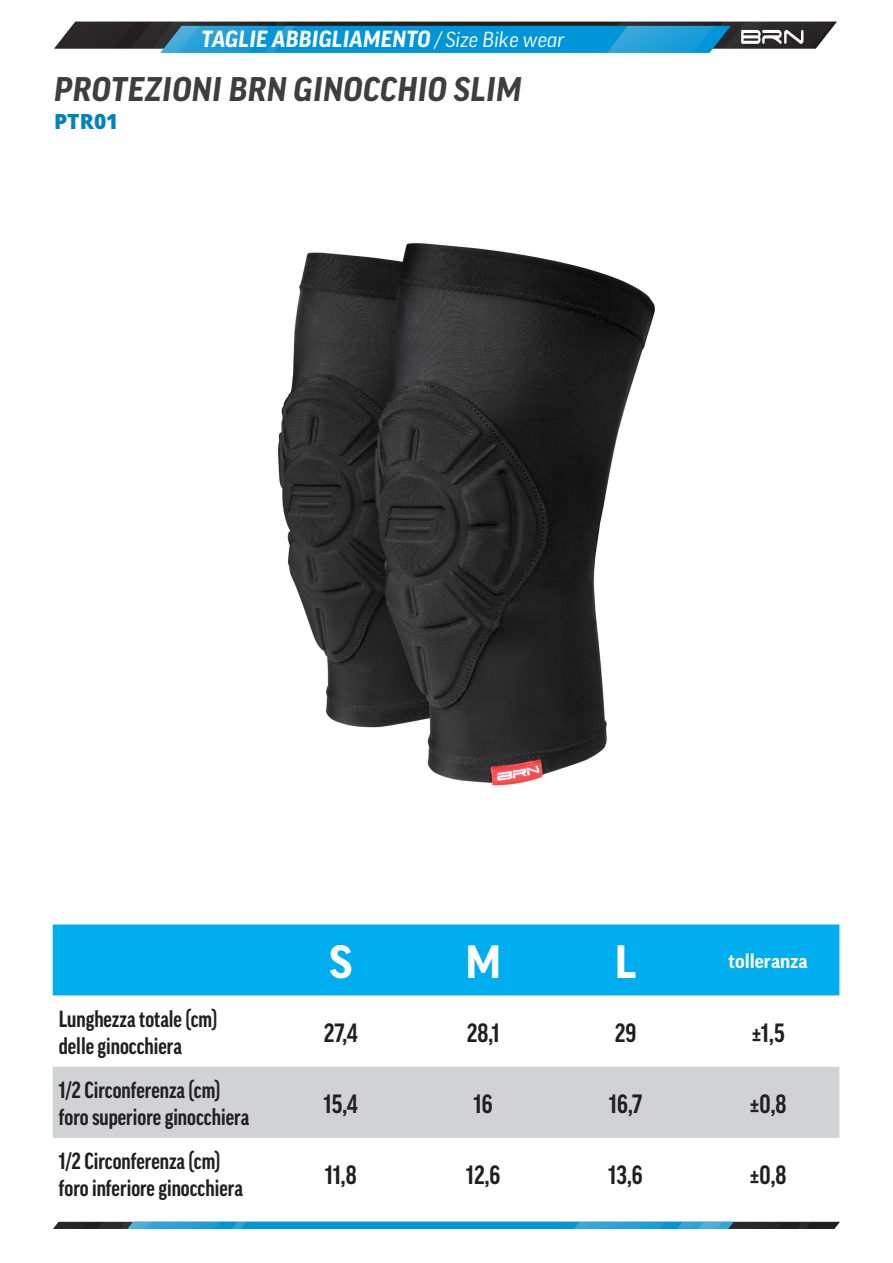
<style>
.page{position:relative;width:893px;height:1263px;background:#fff}
.page>*{position:absolute;margin:0;border:0;box-sizing:border-box;transform-origin:0 0}
.t1{font:700 45px "Good Pro";color:#fff}
.Titolo_pag_SX{font:italic 700 33px "Good Pro";letter-spacing:.01em;color:#3e3e3f}
.t2{font:700 condensed 25.5px "Good Pro";color:#231f20}
.t3{font:700 condensed 22.5px "Good Pro";color:#231f20}
.t4{font:italic 700 22.5px "Good Pro";letter-spacing:.01em;color:#fff}
.Descrizione_Prodotto{font:900 21px "Noto Sans";color:#0082c0}
.t5{font:700 19.5px "Good Pro";color:#fff}
.s1{font-weight:400;font-size:21px}
</style>
<div class="page">
<svg style="left:54px;top:22px;width:783px;height:31px;background:#2a7ea6"></svg>
<svg style="left:53px;top:1222px;width:787px;height:7px;background:#1980b0"></svg>
<img style="left:277px;top:243px;width:378px;height:543px">
<div style="left:53px;top:924px;width:786px;height:72px;background:#00aeef"></div>
<svg style="left:53px;top:1066px;width:786px;height:1px"></svg>
<div style="left:53px;top:1067px;width:786px;height:71px;background:#d1d2d4"></div>
<p class="t4" style="left:202px;top:26px;width:365px">TAGLIE ABBIGLIAMENTO <span class="s1">/ Size Bike wear</span></p>
<p class="Titolo_pag_SX" style="left:54px;top:71px;width:469px">PROTEZIONI BRN GINOCCHIO SLIM</p>
<p class="Descrizione_Prodotto" style="left:54px;top:105px;width:66px">PTR01</p>
<p class="t3" style="left:59px;top:1006px;width:160px">Lunghezza totale (cm)</p>
<p class="t3" style="left:59px;top:1033px;width:125px">delle ginocchiera</p>
<p class="t3" style="left:59px;top:1077px;width:163px">1/2 Circonferenza (cm)</p>
<p class="t3" style="left:59px;top:1104px;width:192px">foro superiore ginocchiera</p>
<p class="t3" style="left:59px;top:1148px;width:163px">1/2 Circonferenza (cm)</p>
<p class="t3" style="left:59px;top:1175px;width:186px">foro inferiore ginocchiera</p>
<p class="t1" style="left:329px;top:937px;width:24px">S</p>
<p class="t1" style="left:465px;top:937px;width:37px">M</p>
<p class="t1" style="left:615px;top:937px;width:23px">L</p>
<p class="t5" style="left:729px;top:950px;width:81px">tolleranza</p>
<p class="t2" style="left:324px;top:1018px;width:36px">27,4</p>
<p class="t2" style="left:467px;top:1018px;width:34px">28,1</p>
<p class="t2" style="left:615px;top:1018px;width:23px">29</p>
<p class="t2" style="left:752px;top:1018px;width:34px">±1,5</p>
<p class="t2" style="left:324px;top:1089px;width:36px">15,4</p>
<p class="t2" style="left:474px;top:1089px;width:20px">16</p>
<p class="t2" style="left:609px;top:1089px;width:34px">16,7</p>
<p class="t2" style="left:750px;top:1089px;width:38px">±0,8</p>
<p class="t2" style="left:325px;top:1160px;width:33px">11,8</p>
<p class="t2" style="left:466px;top:1160px;width:36px">12,6</p>
<p class="t2" style="left:609px;top:1160px;width:36px">13,6</p>
<p class="t2" style="left:750px;top:1160px;width:38px">±0,8</p>
</div>
